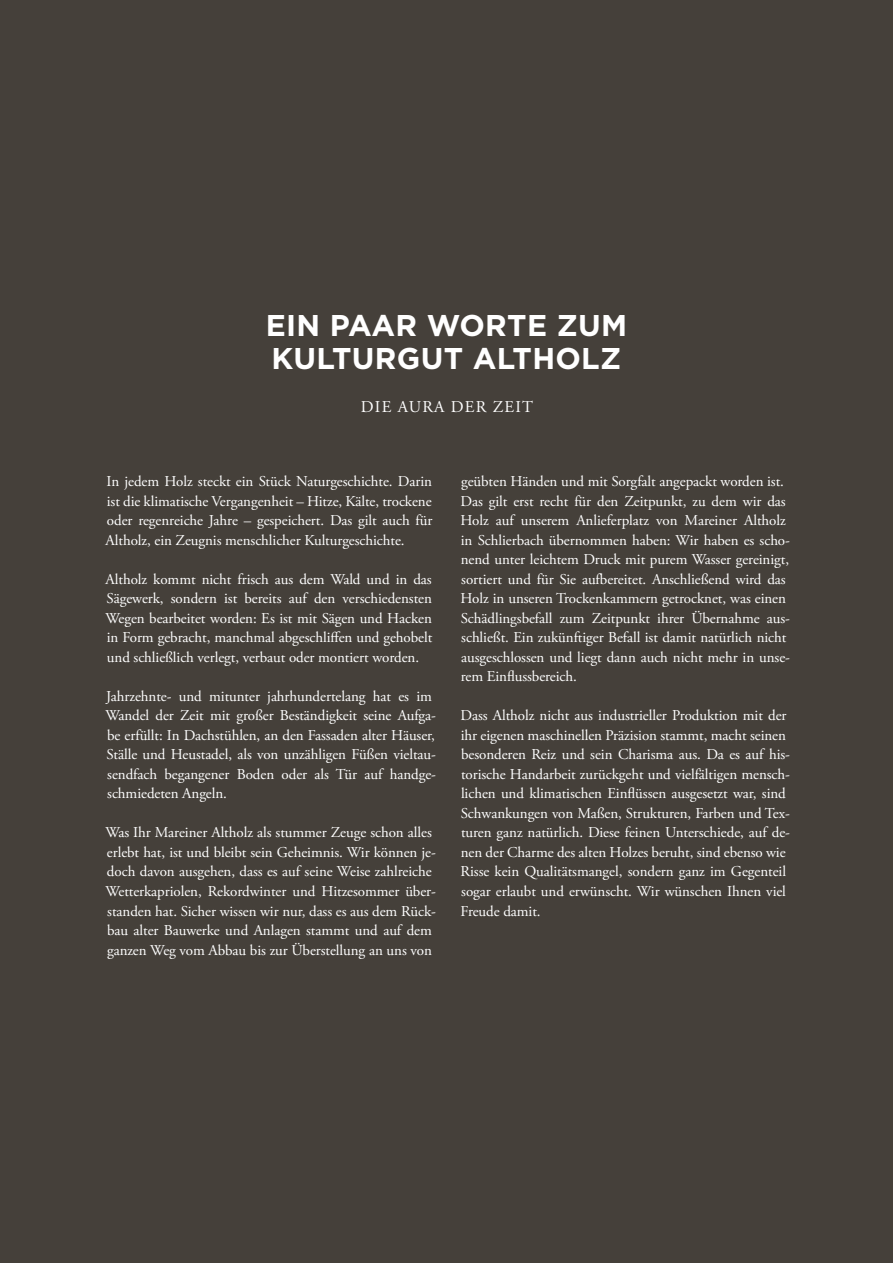
<style>
.page{position:relative;width:893px;height:1263px;background:#45403a}
.page>*{position:absolute;margin:0;border:0;box-sizing:border-box;transform-origin:0 0}
.t1{font:700 30px/33px "Gotham";letter-spacing:.01em;color:#fff}
.t2{font:16.5px "Adobe Garamond Pro";letter-spacing:.075em;color:#fff}
.t3{font:15px/19.5px "Adobe Garamond Pro";letter-spacing:-.005em;color:#fff}
</style>
<div class="page">
<h1 class="t1" style="left:266px;top:309px;width:363px">EIN PAAR WORTE ZUM<br>KULTURGUT ALTHOLZ</h1>
<p class="t2" style="left:361px;top:397px;width:174px">DIE AURA DER ZEIT</p>
<p class="t3" style="left:106px;top:472px;width:328px;text-align:justify">In jedem Holz steckt ein Stück Naturgeschichte. Darin ist die klimatische Vergangenheit – Hitze, Kälte, trockene oder regenreiche Jahre – gespeichert. Das gilt auch für Altholz, ein Zeugnis menschlicher Kulturgeschichte.</p>
<p class="t3" style="left:105px;top:570px;width:328px;text-align:justify">Altholz kommt nicht frisch aus dem Wald und in das Sägewerk, sondern ist bereits auf den verschiedensten Wegen bearbeitet worden: Es ist mit Sägen und Hacken in Form gebracht, manchmal abgeschliffen und gehobelt und schließlich verlegt, verbaut oder montiert worden.</p>
<p class="t3" style="left:105px;top:687px;width:332px">Jahrzehnte- und mitunter jahrhundertelang hat es im Wandel der Zeit mit großer Beständigkeit seine Aufga&shy;be erfüllt: In Dachstühlen, an den Fassaden alter Häuser, Ställe und Heustadel, als von unzähligen Füßen vieltau&shy;sendfach begangener Boden oder als Tür auf handge&shy;schmiedeten Angeln.</p>
<p class="t3" style="left:105px;top:823px;width:332px">Was Ihr Mareiner Altholz als stummer Zeuge schon alles erlebt hat, ist und bleibt sein Geheimnis. Wir können je&shy;doch davon ausgehen, dass es auf seine Weise zahlreiche Wetterkapriolen, Rekordwinter und Hitzesommer über&shy;standen hat. Sicher wissen wir nur, dass es aus dem Rück&shy;bau alter Bauwerke und Anlagen stammt und auf dem ganzen Weg vom Abbau bis zur Überstellung an uns von</p>
<p class="t3" style="left:460px;top:472px;width:331px">geübten Händen und mit Sorgfalt angepackt worden ist.<br>Das gilt erst recht für den Zeitpunkt, zu dem wir das Holz auf unserem Anlieferplatz von Mareiner Altholz in Schlierbach übernommen haben: Wir haben es scho&shy;nend unter leichtem Druck mit purem Wasser gereinigt, sortiert und für Sie aufbereitet. Anschließend wird das Holz in unseren Trockenkammern getrocknet, was einen Schädlingsbefall zum Zeitpunkt ihrer Übernahme aus&shy;schließt. Ein zukünftiger Befall ist damit natürlich nicht ausgeschlossen und liegt dann auch nicht mehr in unse&shy;rem Einflussbereich.</p>
<p class="t3" style="left:460px;top:706px;width:331px">Dass Altholz nicht aus industrieller Produktion mit der ihr eigenen maschinellen Präzision stammt, macht seinen besonderen Reiz und sein Charisma aus. Da es auf his&shy;torische Handarbeit zurückgeht und vielfältigen mensch&shy;lichen und klimatischen Einflüssen ausgesetzt war, sind Schwankungen von Maßen, Strukturen, Farben und Tex&shy;turen ganz natürlich. Diese feinen Unterschiede, auf de&shy;nen der Charme des alten Holzes beruht, sind ebenso wie Risse kein Qualitätsmangel, sondern ganz im Gegenteil sogar erlaubt und erwünscht. Wir wünschen Ihnen viel Freude damit.</p>
</div>
